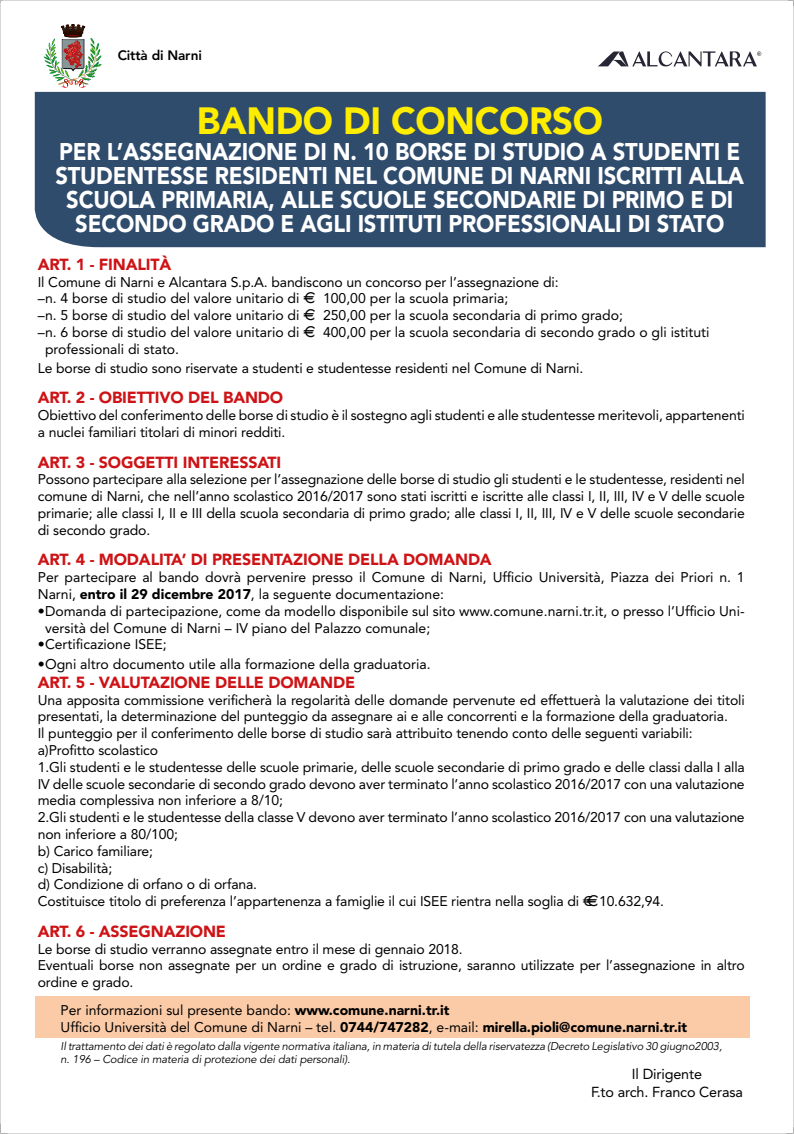
<style>
.page{position:relative;width:794px;height:1134px;background:#fff}
.page>*{position:absolute;margin:0;border:0;box-sizing:border-box;transform-origin:0 0}
.t1{font:900 37.64px "Avenir";letter-spacing:-.01em;color:#ffed00;scale:.96 1}
.t2{font:900 24px/24px "Avenir";letter-spacing:-.01em;color:#fff;text-align:center;scale:.92 1}
.t3{font:900 16px "Avenir";letter-spacing:-.01em;color:#cd1316}
.t4{font:14.4px/17.3px "Avenir";letter-spacing:-.01em;color:#000;text-align:center}
.t5{font:14px/16.8px "Avenir";letter-spacing:-.01em;color:#000}
.t6{font:800 13.6px "Avenir";letter-spacing:-.01em;color:#000}
.t7{font:italic 11.2px/13.4px "Avenir";letter-spacing:-.01em;color:#000}
.s1{font-family:"Eurofont"}
.s2{font-weight:900}
</style>
<div class="page">
<div style="left:36px;top:997px;width:714px;height:41px;background:#fbcba8"></div>
<div style="left:34px;top:92px;width:731px;height:155px;background:#2f4c6c"></div>
<img style="left:43px;top:25px;width:59px;height:63px">
<svg style="left:598px;top:51px;width:163px;height:15px"></svg>
<p class="t6" style="left:118px;top:47px;width:86px">Città di Narni</p>
<h1 class="t1" style="left:197px;top:98px;width:424px">BANDO DI CONCORSO</h1>
<h2 class="t2" style="left:55px;top:139px;width:750px">PER L’ASSEGNAZIONE DI N. 10 BORSE DI STUDIO A STUDENTI E STUDENTESSE RESIDENTI NEL COMUNE DI NARNI ISCRITTI ALLA SCUOLA PRIMARIA, ALLE SCUOLE SECONDARIE DI PRIMO E DI SECONDO GRADO E AGLI ISTITUTI PROFESSIONALI DI STATO</h2>
<p class="t3" style="left:38px;top:254px;width:135px">ART. 1 - FINALITÀ</p>
<p class="t5" style="left:38px;top:273px;width:522px">Il Comune di Narni e Alcantara S.p.A. bandiscono un concorso per l’assegnazione di:</p>
<p class="t5" style="left:38px;top:290px;width:472px">–n. 4 borse di studio del valore unitario di <span class="s1">E</span> 100,00 per la scuola primaria;</p>
<p class="t5" style="left:38px;top:307px;width:587px">–n. 5 borse di studio del valore unitario di <span class="s1">E</span> 250,00 per la scuola secondaria di primo grado;</p>
<p class="t5" style="left:38px;top:324px;width:673px">–n. 6 borse di studio del valore unitario di <span class="s1">E</span> 400,00 per la scuola secondaria di secondo grado o gli istituti</p>
<p class="t5" style="left:45px;top:341px;width:136px">professionali di stato.</p>
<p class="t5" style="left:38px;top:360px;width:547px">Le borse di studio sono riservate a studenti e studentesse residenti nel Comune di Narni.</p>
<p class="t3" style="left:38px;top:388px;width:247px">ART. 2 - OBIETTIVO DEL BANDO</p>
<p class="t5" style="left:38px;top:407px;width:708px">Obiettivo del conferimento delle borse di studio è il sostegno agli studenti e alle studentesse meritevoli, appartenenti a nuclei familiari titolari di minori redditi.</p>
<p class="t3" style="left:38px;top:452px;width:245px">ART. 3 - SOGGETTI INTERESSATI</p>
<p class="t5" style="left:38px;top:471px;width:708px;text-align:justify">Possono partecipare alla selezione per l’assegnazione delle borse di studio gli studenti e le studentesse, residenti nel comune di Narni, che nell’anno scolastico 2016/2017 sono stati iscritti e iscritte alle classi I, II, III, IV e V delle scuole primarie; alle classi I, II e III della scuola secondaria di primo grado; alle classi I, II, III, IV e V delle scuole secondarie di secondo grado.</p>
<p class="t3" style="left:38px;top:550px;width:455px">ART. 4 - MODALITA’ DI PRESENTAZIONE DELLA DOMANDA</p>
<p class="t5" style="left:38px;top:569px;width:708px">Per partecipare al bando dovrà pervenire presso il Comune di Narni, Ufficio Università, Piazza dei Priori n. 1<br>Narni, <span class="s2">entro il 29 dicembre 2017</span>, la seguente documentazione:</p>
<p class="t5" style="left:45px;top:603px;width:701px;text-indent:-7px">• Domanda di partecipazione, come da modello disponibile sul sito www.comune.narni.tr.it, o presso l’Ufficio Uni&shy;versità del Comune di Narni – IV piano del Palazzo comunale;</p>
<p class="t5" style="left:38px;top:636px;width:130px">• Certificazione ISEE;</p>
<p class="t5" style="left:38px;top:655px;width:394px">• Ogni altro documento utile alla formazione della graduatoria.</p>
<p class="t3" style="left:38px;top:672px;width:319px">ART. 5 - VALUTAZIONE DELLE DOMANDE</p>
<p class="t5" style="left:38px;top:691px;width:708px">Una apposita commissione verificherà la regolarità delle domande pervenute ed effettuerà la valutazione dei titoli presentati, la determinazione del punteggio da assegnare ai e alle concorrenti e la formazione della graduatoria.<br>Il punteggio per il conferimento delle borse di studio sarà attribuito tenendo conto delle seguenti variabili: a)Profitto scolastico<br>1.Gli studenti e le studentesse delle scuole primarie, delle scuole secondarie di primo grado e delle classi dalla I alla IV delle scuole secondarie di secondo grado devono aver terminato l’anno scolastico 2016/2017 con una valutazione media complessiva non inferiore a 8/10;<br>2.Gli studenti e le studentesse della classe V devono aver terminato l’anno scolastico 2016/2017 con una valutazione non inferiore a 80/100;<br>b) Carico familiare;<br>c) Disabilità;<br>d) Condizione di orfano o di orfana.<br>Costituisce titolo di preferenza l’appartenenza a famiglie il cui ISEE rientra nella soglia di €<span class="s1">E</span>10.632,94.</p>
<p class="t3" style="left:38px;top:921px;width:190px">ART. 6 - ASSEGNAZIONE</p>
<p class="t5" style="left:38px;top:940px;width:708px">Le borse di studio verranno assegnate entro il mese di gennaio 2018.<br>Eventuali borse non assegnate per un ordine e grado di istruzione, saranno utilizzate per l’assegnazione in altro ordine e grado.</p>
<p class="t5" style="left:60px;top:1002px;width:628px">Per informazioni sul presente bando: <span class="s2">www.comune.narni.tr.it<br></span>Ufficio Università del Comune di Narni – tel. <span class="s2">0744/747282</span>, e-mail: <span class="s2">mirella.pioli@comune.narni.tr.it</span></p>
<p class="t7" style="left:60px;top:1040px;width:663px">Il trattamento dei dati è regolato dalla vigente normativa italiana, in materia di tutela della riservatezza (Decreto Legislativo 30 giugno2003, n. 196 – Codice in materia di protezione dei dati personali).</p>
<p class="t4" style="left:591px;top:1066px;width:153px">Il Dirigente<br>F.to arch. Franco Cerasa</p>
</div>
